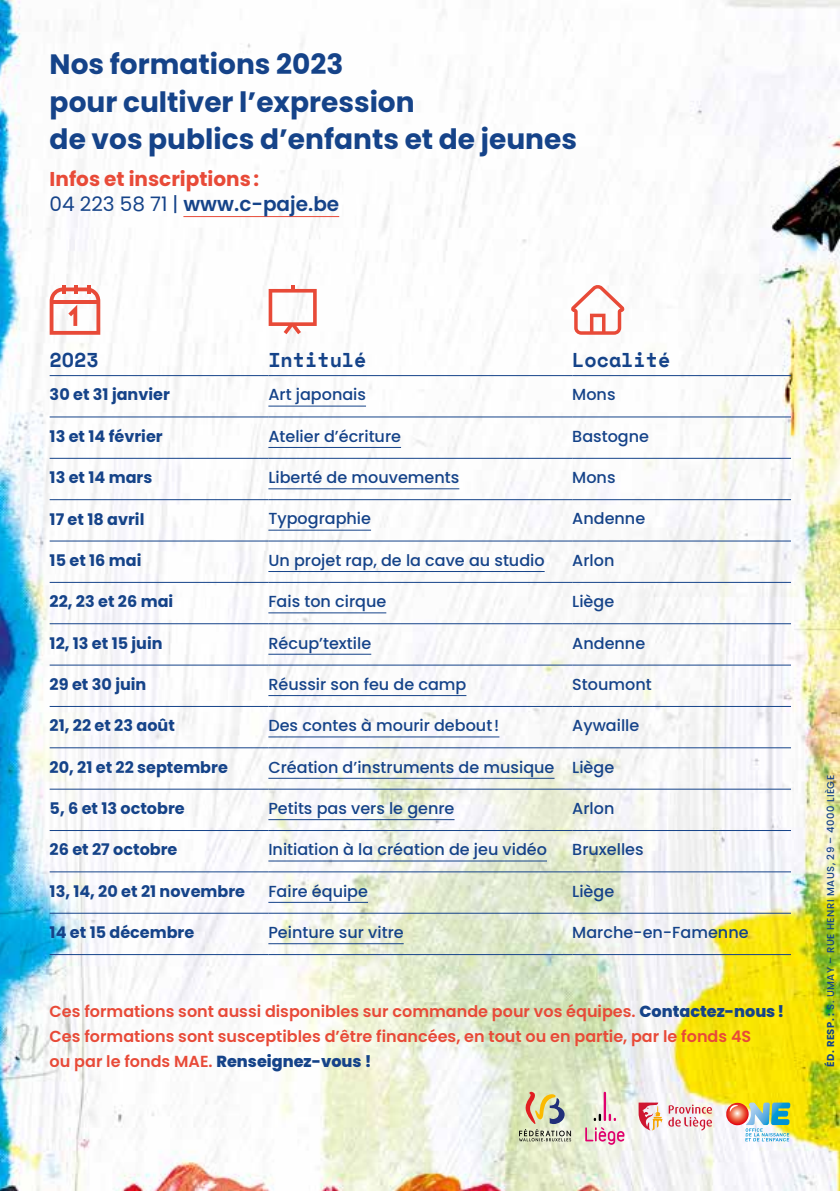
<style>
.page{position:relative;width:840px;height:1191px;background:#fff}
.page>*{position:absolute;margin:0;border:0;box-sizing:border-box;transform-origin:0 0}
.t1{font:700 28px/37.2px "Poppins";color:#154389}
.t2{font:700 20px/24.8px "Poppins";color:#e84a38}
.t3{font:700 20px "Space Mono";color:#154389}
.t4{font:500 16px "Poppins";color:#154389}
.t5{font:700 16px "Poppins";color:#154389}
.t6{font:600 16px/24.8px "Poppins";color:#e84a38}
.t7{font:500 10px "Poppins";letter-spacing:.05em;color:#154389}
.s1{font-weight:400;color:#154389}
.s2{font-weight:600;color:#154389}
.s3{font-weight:800;color:#154389}
.s4{font-weight:700}
</style>
<div class="page">
<img style="left:0;top:0;width:839px;height:1191px">
<hr style="left:183px;top:216px;width:156px;height:1px;background:#e84a38">
<hr style="left:50px;top:375px;width:218px;height:1px;background:#154389">
<hr style="left:268px;top:375px;width:304px;height:1px;background:#154389">
<hr style="left:572px;top:375px;width:218px;height:1px;background:#154389">
<hr style="left:50px;top:416px;width:218px;height:1px;background:#154389">
<hr style="left:268px;top:416px;width:304px;height:1px;background:#154389">
<hr style="left:572px;top:416px;width:218px;height:1px;background:#154389">
<hr style="left:50px;top:458px;width:218px;height:1px;background:#154389">
<hr style="left:268px;top:458px;width:304px;height:1px;background:#154389">
<hr style="left:572px;top:458px;width:218px;height:1px;background:#154389">
<hr style="left:50px;top:499px;width:218px;height:1px;background:#154389">
<hr style="left:268px;top:499px;width:304px;height:1px;background:#154389">
<hr style="left:572px;top:499px;width:218px;height:1px;background:#154389">
<hr style="left:50px;top:540px;width:218px;height:1px;background:#154389">
<hr style="left:268px;top:540px;width:304px;height:1px;background:#154389">
<hr style="left:572px;top:540px;width:218px;height:1px;background:#154389">
<hr style="left:50px;top:582px;width:218px;height:1px;background:#154389">
<hr style="left:268px;top:582px;width:304px;height:1px;background:#154389">
<hr style="left:572px;top:582px;width:218px;height:1px;background:#154389">
<hr style="left:50px;top:623px;width:218px;height:1px;background:#154389">
<hr style="left:268px;top:623px;width:304px;height:1px;background:#154389">
<hr style="left:572px;top:623px;width:218px;height:1px;background:#154389">
<hr style="left:50px;top:664px;width:218px;height:1px;background:#154389">
<hr style="left:268px;top:664px;width:304px;height:1px;background:#154389">
<hr style="left:572px;top:664px;width:218px;height:1px;background:#154389">
<hr style="left:50px;top:706px;width:218px;height:1px;background:#154389">
<hr style="left:268px;top:706px;width:304px;height:1px;background:#154389">
<hr style="left:572px;top:706px;width:218px;height:1px;background:#154389">
<hr style="left:50px;top:747px;width:218px;height:1px;background:#154389">
<hr style="left:268px;top:747px;width:304px;height:1px;background:#154389">
<hr style="left:572px;top:747px;width:218px;height:1px;background:#154389">
<hr style="left:50px;top:788px;width:218px;height:1px;background:#154389">
<hr style="left:268px;top:788px;width:304px;height:1px;background:#154389">
<hr style="left:572px;top:788px;width:218px;height:1px;background:#154389">
<hr style="left:50px;top:830px;width:218px;height:1px;background:#154389">
<hr style="left:268px;top:830px;width:304px;height:1px;background:#154389">
<hr style="left:572px;top:830px;width:218px;height:1px;background:#154389">
<hr style="left:50px;top:871px;width:218px;height:1px;background:#154389">
<hr style="left:268px;top:871px;width:304px;height:1px;background:#154389">
<hr style="left:572px;top:871px;width:218px;height:1px;background:#154389">
<hr style="left:50px;top:912px;width:218px;height:1px;background:#154389">
<hr style="left:268px;top:912px;width:304px;height:1px;background:#154389">
<hr style="left:572px;top:912px;width:218px;height:1px;background:#154389">
<hr style="left:50px;top:954px;width:218px;height:1px;background:#154389">
<hr style="left:268px;top:954px;width:304px;height:1px;background:#154389">
<hr style="left:572px;top:954px;width:218px;height:1px;background:#154389">
<hr style="left:268px;top:406px;width:98px;height:1px;background:#154389">
<hr style="left:268px;top:447px;width:133px;height:1px;background:#154389">
<hr style="left:268px;top:488px;width:191px;height:1px;background:#154389">
<hr style="left:268px;top:530px;width:103px;height:1px;background:#154389">
<hr style="left:268px;top:571px;width:276px;height:1px;background:#154389">
<hr style="left:268px;top:612px;width:118px;height:1px;background:#154389">
<hr style="left:268px;top:654px;width:103px;height:1px;background:#154389">
<hr style="left:268px;top:695px;width:198px;height:1px;background:#154389">
<hr style="left:268px;top:736px;width:231px;height:1px;background:#154389">
<hr style="left:268px;top:778px;width:286px;height:1px;background:#154389">
<hr style="left:268px;top:819px;width:186px;height:1px;background:#154389">
<hr style="left:268px;top:860px;width:278px;height:1px;background:#154389">
<hr style="left:268px;top:902px;width:100px;height:1px;background:#154389">
<hr style="left:268px;top:943px;width:135px;height:1px;background:#154389">
<svg style="left:50px;top:285px;width:50px;height:50px"></svg>
<svg style="left:268px;top:285px;width:48px;height:49px"></svg>
<svg style="left:570px;top:284px;width:54px;height:51px"></svg>
<svg style="left:638px;top:1102px;width:24px;height:28px"></svg>
<svg style="left:668px;top:1104px;width:43px;height:26px"></svg>
<hr style="left:603px;top:1091px;width:2px;height:30px;background:#e0006d">
<svg style="left:608px;top:1113px;width:7px;height:8px"></svg>
<svg style="left:593px;top:1113px;width:7px;height:8px"></svg>
<svg style="left:585px;top:1127px;width:39px;height:17px"></svg>
<svg style="left:518px;top:1091px;width:52px;height:50px;background:#c8c2a1"></svg>
<svg style="left:725px;top:1102px;width:65px;height:39px"></svg>
<h1 class="t1" style="left:50px;top:46px;width:528px">Nos formations 2023<br>pour cultiver l’expression<br>de vos publics d’enfants et de jeunes</h1>
<p class="t2" style="left:50px;top:167px;width:291px">Infos et inscriptions:<br><span class="s1">04 223 58 71 |</span> <span class="s2">www.c-paje.be</span></p>
<p class="t3" style="left:50px;top:345px;width:50px">2O23</p>
<p class="t3" style="left:268px;top:345px;width:99px">Intitulé</p>
<p class="t3" style="left:572px;top:345px;width:99px">Localité</p>
<p class="t5" style="left:50px;top:385px;width:122px">30 et 31 janvier</p>
<p class="t4" style="left:268px;top:385px;width:99px">Art japonais</p>
<p class="t4" style="left:572px;top:385px;width:45px">Mons</p>
<p class="t5" style="left:50px;top:427px;width:114px">13 et 14 février</p>
<p class="t4" style="left:268px;top:427px;width:134px">Atelier d’écriture</p>
<p class="t4" style="left:572px;top:427px;width:78px">Bastogne</p>
<p class="t5" style="left:50px;top:468px;width:104px">13 et 14 mars</p>
<p class="t4" style="left:268px;top:468px;width:192px">Liberté de mouvements</p>
<p class="t4" style="left:572px;top:468px;width:45px">Mons</p>
<p class="t5" style="left:50px;top:509px;width:96px">17 et 18 avril</p>
<p class="t4" style="left:268px;top:509px;width:104px">Typographie</p>
<p class="t4" style="left:572px;top:509px;width:74px">Andenne</p>
<p class="t5" style="left:50px;top:551px;width:93px">15 et 16 mai</p>
<p class="t4" style="left:268px;top:551px;width:277px">Un projet rap, de la cave au studio</p>
<p class="t4" style="left:572px;top:551px;width:44px">Arlon</p>
<p class="t5" style="left:50px;top:592px;width:125px">22, 23 et 26 mai</p>
<p class="t4" style="left:268px;top:592px;width:119px">Fais ton cirque</p>
<p class="t4" style="left:572px;top:592px;width:43px">Liège</p>
<p class="t5" style="left:50px;top:633px;width:114px">12, 13 et 15 juin</p>
<p class="t4" style="left:268px;top:633px;width:104px">Récup’textile</p>
<p class="t4" style="left:572px;top:633px;width:74px">Andenne</p>
<p class="t5" style="left:50px;top:675px;width:98px">29 et 30 juin</p>
<p class="t4" style="left:268px;top:675px;width:199px">Réussir son feu de camp</p>
<p class="t4" style="left:572px;top:675px;width:81px">Stoumont</p>
<p class="t5" style="left:50px;top:716px;width:127px">21, 22 et 23 août</p>
<p class="t4" style="left:268px;top:716px;width:232px">Des contes à mourir debout!</p>
<p class="t4" style="left:572px;top:716px;width:69px">Aywaille</p>
<p class="t5" style="left:50px;top:757px;width:180px">20, 21 et 22 septembre</p>
<p class="t4" style="left:268px;top:757px;width:347px">Création d’instruments de musique Liège</p>
<p class="t5" style="left:50px;top:799px;width:136px">5, 6 et 13 octobre</p>
<p class="t4" style="left:268px;top:799px;width:187px">Petits pas vers le genre</p>
<p class="t4" style="left:572px;top:799px;width:44px">Arlon</p>
<p class="t5" style="left:50px;top:840px;width:129px">26 et 27 octobre</p>
<p class="t4" style="left:268px;top:840px;width:280px">Initiation à la création de jeu vidéo</p>
<p class="t4" style="left:572px;top:840px;width:73px">Bruxelles</p>
<p class="t5" style="left:50px;top:881px;width:197px">13, 14, 20 et 21 novembre</p>
<p class="t4" style="left:268px;top:881px;width:101px">Faire équipe</p>
<p class="t4" style="left:572px;top:881px;width:43px">Liège</p>
<p class="t5" style="left:50px;top:923px;width:146px">14 et 15 décembre</p>
<p class="t4" style="left:268px;top:923px;width:137px">Peinture sur vitre</p>
<p class="t4" style="left:572px;top:923px;width:178px">Marche-en-Famenne</p>
<p class="t6" style="left:50px;top:999px;width:735px">Ces formations sont aussi disponibles sur commande pour vos équipes. <span class="s3">Contactez-nous!<br></span>Ces formations sont susceptibles d’être financées, en tout ou en partie, par le fonds 4S<br>ou par le fonds MAE. <span class="s3">Renseignez-vous !</span></p>
<p class="t7" style="left:824px;top:1067px;width:293px;rotate:-90deg"><span class="s4">ÉD. RESP. :</span> S. UMAY – RUE HENRI MAUS, 29 – 4000 LIÈGE</p>
</div>
